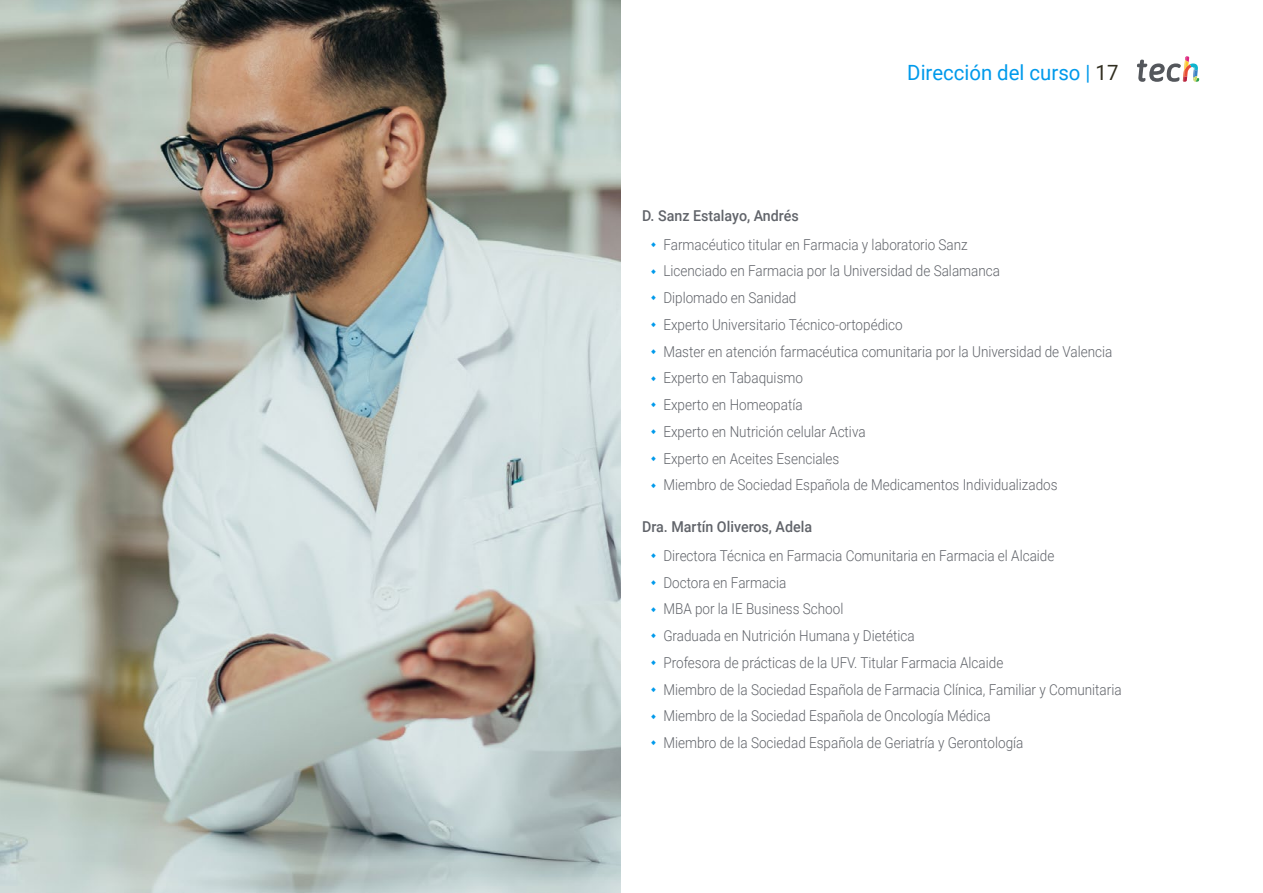
<style>
.page{position:relative;width:1263px;height:893px;background:#fff}
.page>*{position:absolute;margin:0;border:0;box-sizing:border-box;transform-origin:0 0}
.t1{font:21px "Roboto";color:#009aeb}
.t2{font:300 15px/26.7px "Roboto";color:#61646a;scale:.9 1}
.t3{font:500 15px "Roboto";color:#61646a;scale:.95 1}
.s1{color:#312e20}
</style>
<div class="page">
<svg style="left:1137px;top:56px;width:62px;height:26px"></svg>
<img style="left:0;top:0;width:621px;height:893px">
<h1 class="t1" style="left:907px;top:57px;width:213px">Dirección del curso | <span class="s1">17</span></h1>
<p class="t3" style="left:642px;top:205px;width:166px">D. Sanz Estalayo, Andrés</p>
<p class="t2" style="left:663px;top:230px;width:500px">Farmacéutico titular en Farmacia y laboratorio Sanz<br>Licenciado en Farmacia por la Universidad de Salamanca<br>Diplomado en Sanidad<br>Experto Universitario Técnico-ortopédico<br>Master en atención farmacéutica comunitaria por la Universidad de Valencia Experto en Tabaquismo<br>Experto en Homeopatía<br>Experto en Nutrición celular Activa<br>Experto en Aceites Esenciales<br>Miembro de Sociedad Española de Medicamentos Individualizados</p>
<p class="t3" style="left:642px;top:516px;width:180px">Dra. Martín Oliveros, Adela</p>
<p class="t2" style="left:663px;top:542px;width:511px">Directora Técnica en Farmacia Comunitaria en Farmacia el Alcaide<br>Doctora en Farmacia<br>MBA por la IE Business School<br>Graduada en Nutrición Humana y Dietética<br>Profesora de prácticas de la UFV. Titular Farmacia Alcaide<br>Miembro de la Sociedad Española de Farmacia Clínica, Familiar y Comunitaria Miembro de la Sociedad Española de Oncología Médica<br>Miembro de la Sociedad Española de Geriatría y Gerontología</p>
</div>
